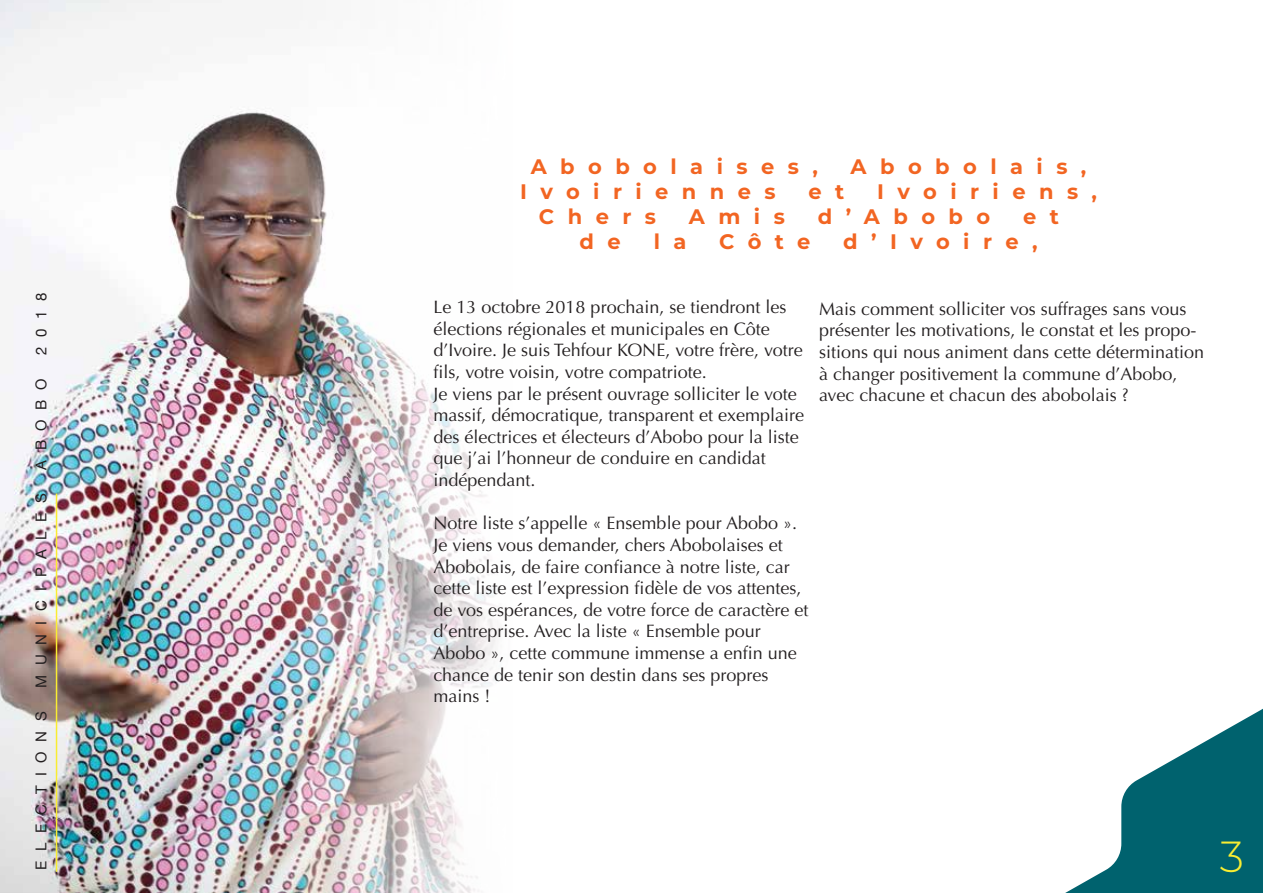
<style>
.page{position:relative;width:1263px;height:893px;background:#fff}
.page>*{position:absolute;margin:0;border:0;box-sizing:border-box;transform-origin:0 0}
.t1{font:300 43.5px "Montserrat";color:#f9ed32}
.t2{font:700 21px "Montserrat";letter-spacing:.64em;color:#f26522}
.t3{font:18px/21.6px "Optima";color:#231f20}
.t4{font:15px "Helvetica Neue";letter-spacing:.64em;color:#231f20}
</style>
<div class="page">
<img style="left:0;top:0;width:499px;height:893px">
<svg style="left:1065px;top:708px;width:198px;height:185px;fill:#00626e"></svg>
<hr style="left:56px;top:494px;width:1px;height:378px;background:#f9ed32">
<p class="t4" style="left:30px;top:355px;width:64px;rotate:-90deg">2018</p>
<p class="t4" style="left:30px;top:470px;width:93px;rotate:-90deg">ABOBO</p>
<p class="t4" style="left:30px;top:688px;width:196px;rotate:-90deg">MUNICIPALES</p>
<p class="t4" style="left:30px;top:870px;width:160px;rotate:-90deg">ELECTIONS</p>
<p class="t2" style="left:531px;top:151px;width:289px">Abobolaises,</p>
<p class="t2" style="left:851px;top:151px;width:237px">Abobolais,</p>
<p class="t2" style="left:520px;top:176px;width:257px">Ivoiriennes</p>
<p class="t2" style="left:808px;top:176px;width:37px">e t</p>
<p class="t2" style="left:877px;top:176px;width:221px">Ivoiriens,</p>
<p class="t2" style="left:539px;top:202px;width:119px">Chers</p>
<p class="t2" style="left:689px;top:202px;width:97px">Amis</p>
<p class="t2" style="left:818px;top:202px;width:174px">d’Abobo</p>
<p class="t2" style="left:1023px;top:202px;width:37px">e t</p>
<p class="t2" style="left:580px;top:227px;width:43px">d e</p>
<p class="t2" style="left:654px;top:227px;width:34px">l a</p>
<p class="t2" style="left:719px;top:227px;width:93px">Côte</p>
<p class="t2" style="left:843px;top:227px;width:196px">d’Ivoire,</p>
<p class="t3" style="left:434px;top:297px;width:372px">Le 13 octobre 2018 prochain, se tiendront les élections régionales et municipales en Côte d’Ivoire. Je suis Tehfour KONE, votre frère, votre fils, votre voisin, votre compatriote.<br>Je viens par le présent ouvrage solliciter le vote massif, démocratique, transparent et exemplaire des électrices et électeurs d’Abobo pour la liste que j’ai l’honneur de conduire en candidat indépendant.</p>
<p class="t3" style="left:434px;top:513px;width:376px">Notre liste s’appelle « Ensemble pour Abobo ».<br>Je viens vous demander, chers Abobolaises et Abobolais, de faire confiance à notre liste, car cette liste est l’expression fidèle de vos attentes, de vos espérances, de votre force de caractère et d’entreprise. Avec la liste « Ensemble pour Abobo », cette commune immense a enfin une chance de tenir son destin dans ses propres mains !</p>
<p class="t3" style="left:819px;top:298px;width:387px">Mais comment solliciter vos suffrages sans vous présenter les motivations, le constat et les propo&shy;sitions qui nous animent dans cette détermination à changer positivement la commune d’Abobo, avec chacune et chacun des abobolais ?</p>
<h1 class="t1" style="left:1220px;top:827px;width:26px">3</h1>
</div>
